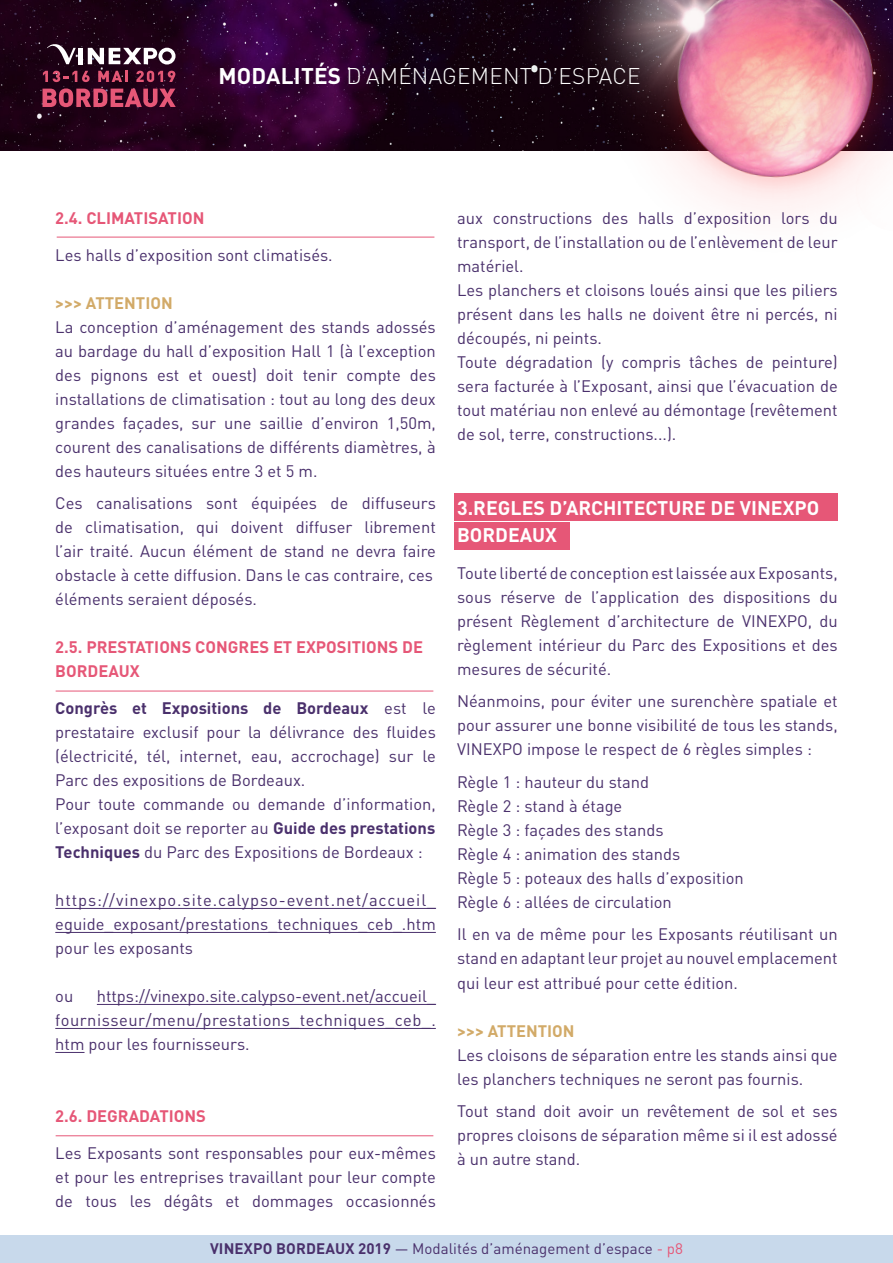
<style>
.page{position:relative;width:893px;height:1263px;background:#fff}
.page>*{position:absolute;margin:0;border:0;box-sizing:border-box;transform-origin:0 0}
.t1{font:300 22.5px "DINOT";letter-spacing:.01em;color:#fff}
.t2{font:700 19.5px/27px "DINOT";color:#fff}
.t3{font:16.5px/24px "DINOT";color:#4a306c;text-align:justify}
.t4{font:700 16.5px/24px "DINOT";color:#e65777}
.t5{font:700 16.5px "DINOT";color:#d2aa68}
.t6{font:15.15px "DINOT";color:#4a306c}
.s1{font-weight:700}
.s2{color:#e65777}
</style>
<div class="page">
<div style="left:454px;top:493px;width:384px;height:28px;background:#e65777"></div>
<div style="left:454px;top:522px;width:116px;height:28px;background:#e65777"></div>
<div style="left:0;top:1235px;width:893px;height:28px;background:#c8d9eb"></div>
<img style="left:0;top:0;width:516px;height:150px">
<img style="left:516px;top:0;width:377px;height:211px">
<hr style="left:79px;top:48px;width:4px;height:16px;background:#fff">
<svg style="left:88px;top:48px;width:88px;height:17px"></svg>
<svg style="left:47px;top:43px;width:29px;height:21px"></svg>
<svg style="left:43px;top:88px;width:133px;height:19px"></svg>
<svg style="left:43px;top:71px;width:47px;height:11px"></svg>
<svg style="left:98px;top:71px;width:30px;height:11px"></svg>
<svg style="left:136px;top:71px;width:39px;height:11px"></svg>
<hr style="left:55px;top:908px;width:381px;height:1px;background:#4a306c">
<hr style="left:55px;top:932px;width:381px;height:1px;background:#4a306c">
<hr style="left:97px;top:1004px;width:339px;height:1px;background:#4a306c">
<hr style="left:55px;top:1028px;width:381px;height:1px;background:#4a306c">
<hr style="left:55px;top:1052px;width:30px;height:1px;background:#4a306c">
<hr style="left:57px;top:237px;width:377px;height:1px;background:#e65777">
<hr style="left:56px;top:691px;width:377px;height:1px;background:#e65777">
<hr style="left:56px;top:1135px;width:377px;height:1px;background:#e65777">
<h1 class="t1" style="left:218px;top:59px;width:424px"><span class="s1">MODALITÉS</span> D’AMÉNAGEMENT D’ESPACE</h1>
<p class="t4" style="left:55px;top:205px;width:151px">2.4. CLIMATISATION</p>
<p class="t3" style="left:55px;top:241px;width:279px">Les halls d’exposition sont climatisés.</p>
<p class="t5" style="left:55px;top:290px;width:119px">&gt;&gt;&gt; ATTENTION</p>
<p class="t3" style="left:55px;top:313px;width:382px">La conception d’aménagement des stands adossés au bardage du hall d’exposition Hall 1 (à l’exception des pignons est et ouest) doit tenir compte des installations de climatisation : tout au long des deux grandes façades, sur une saillie d’environ 1,50m, courent des canalisations de différents diamètres, à des hauteurs situées entre 3 et 5 m.</p>
<p class="t3" style="left:55px;top:490px;width:382px;text-align:left">Ces canalisations sont équipées de diffuseurs de climatisation, qui doivent diffuser librement l’air traité. Aucun élément de stand ne devra faire obstacle à cette diffusion. Dans le cas contraire, ces éléments seraient déposés.</p>
<p class="t4" style="left:55px;top:634px;width:369px">2.5. PRESTATIONS CONGRES ET EXPOSITIONS DE<br>BORDEAUX</p>
<p class="t3" style="left:55px;top:695px;width:382px;text-align:left"><span class="s1">Congrès et Expositions de Bordeaux</span> est le prestataire exclusif pour la délivrance des fluides (électricité, tél, internet, eau, accrochage) sur le Parc des expositions de Bordeaux.<br>Pour toute commande ou demande d’information, l’exposant doit se reporter au <span class="s1">Guide des prestations Techniques</span> du Parc des Expositions de Bordeaux :</p>
<p class="t3" style="left:55px;top:887px;width:382px">https://vinexpo.site.calypso-event.net/accueil_ eguide_exposant/prestations_techniques_ceb_.htm pour les exposants</p>
<p class="t3" style="left:55px;top:983px;width:20px">ou</p>
<p class="t3" style="left:55px;top:983px;width:382px;text-indent:42px">https://vinexpo.site.calypso-event.net/accueil_ fournisseur/menu/prestations_techniques_ceb_. htm pour les fournisseurs.</p>
<p class="t4" style="left:55px;top:1103px;width:152px">2.6. DEGRADATIONS</p>
<p class="t3" style="left:55px;top:1140px;width:382px">Les Exposants sont responsables pour eux-mêmes et pour les entreprises travaillant pour leur compte de tous les dégâts et dommages occasionnés</p>
<p class="t3" style="left:457px;top:205px;width:382px;text-align:left">aux constructions des halls d’exposition lors du transport, de l’installation ou de l’enlèvement de leur matériel.<br>Les planchers et cloisons loués ainsi que les piliers présent dans les halls ne doivent être ni percés, ni découpés, ni peints.<br>Toute dégradation (y compris tâches de peinture) sera facturée à l’Exposant, ainsi que l’évacuation de tout matériau non enlevé au démontage (revêtement de sol, terre, constructions...).</p>
<p class="t2" style="left:457px;top:493px;width:364px">3.REGLES D’ARCHITECTURE DE VINEXPO<br>BORDEAUX</p>
<p class="t3" style="left:457px;top:559px;width:382px">Toute liberté de conception est laissée aux Exposants, sous réserve de l’application des dispositions du présent Règlement d’architecture de VINEXPO, du règlement intérieur du Parc des Expositions et des mesures de sécurité.</p>
<p class="t3" style="left:457px;top:688px;width:382px">Néanmoins, pour éviter une surenchère spatiale et pour assurer une bonne visibilité de tous les stands, VINEXPO impose le respect de 6 règles simples :</p>
<p class="t3" style="left:457px;top:768px;width:288px;text-align:left">Règle 1 : hauteur du stand<br>Règle 2 : stand à étage<br>Règle 3 : façades des stands<br>Règle 4 : animation des stands<br>Règle 5 : poteaux des halls d’exposition<br>Règle 6 : allées de circulation</p>
<p class="t3" style="left:457px;top:921px;width:382px">Il en va de même pour les Exposants réutilisant un stand en adaptant leur projet au nouvel emplacement qui leur est attribué pour cette édition.</p>
<p class="t5" style="left:457px;top:1018px;width:119px">&gt;&gt;&gt; ATTENTION</p>
<p class="t3" style="left:457px;top:1041px;width:382px">Les cloisons de séparation entre les stands ainsi que les planchers techniques ne seront pas fournis.</p>
<p class="t3" style="left:457px;top:1098px;width:382px">Tout stand doit avoir un revêtement de sol et ses propres cloisons de séparation même si il est adossé à un autre stand.</p>
<p class="t6" style="left:210px;top:1236px;width:474px"><span class="s1">VINEXPO BORDEAUX 2019</span> — Modalités d’aménagement d’espace <span class="s2">- p8</span></p>
</div>
